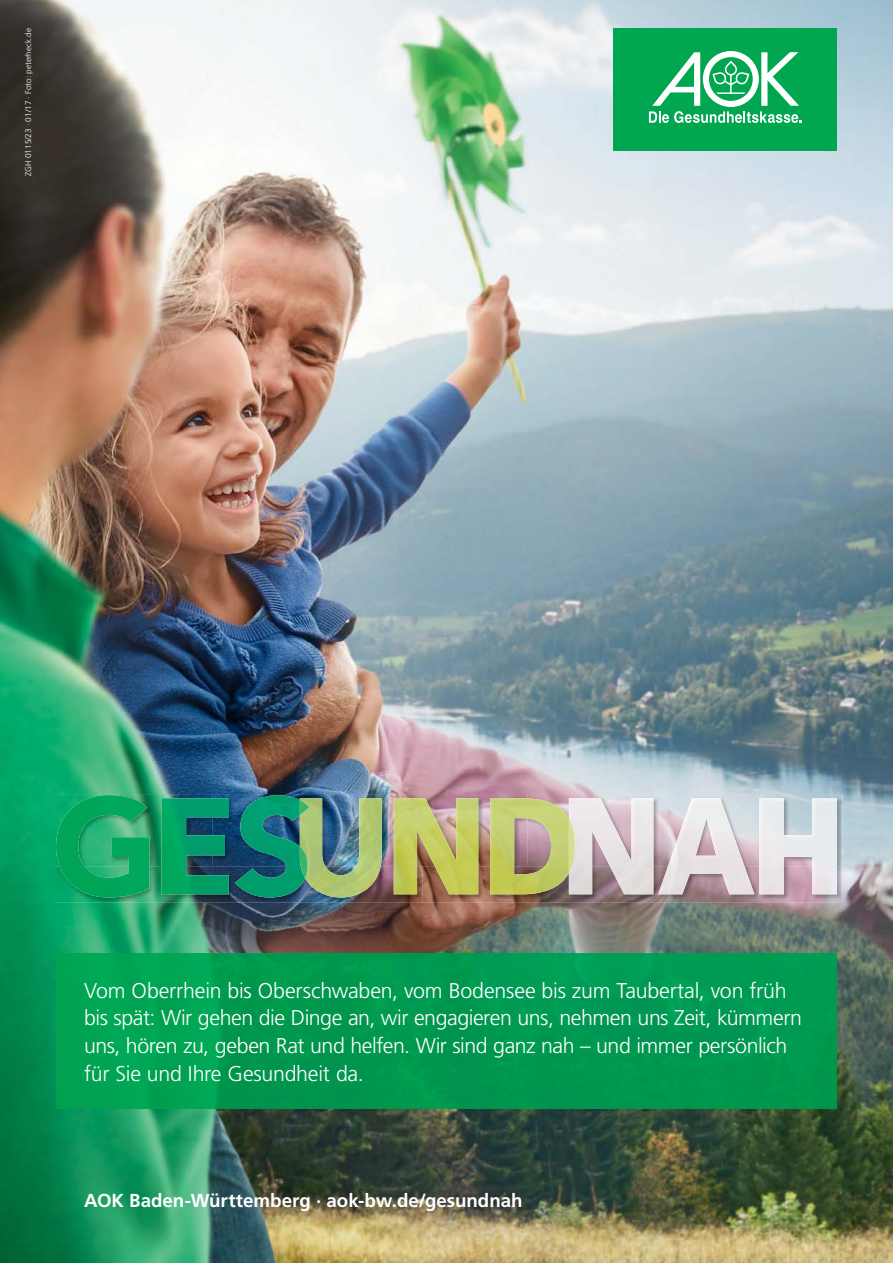
<style>
.page{position:relative;width:893px;height:1263px;background:#fff}
.page>*{position:absolute;margin:0;border:0;box-sizing:border-box;transform-origin:0 0}
.t1{font:300 21.3px/27.6px "Frutiger LT";letter-spacing:-.02em;color:#fff}
.t2{font:700 18.75px "Frutiger LT";color:#fff}
.t3{font:300 8.25px "Frutiger LT";color:#fff}
</style>
<div class="page">
<img style="left:0;top:0;width:893px;height:1263px">
<img style="left:56px;top:953px;width:781px;height:155px">
<div style="left:614px;top:28px;width:223px;height:123px;background:#00a650"></div>
<svg style="left:649px;top:51px;width:153px;height:72px"></svg>
<img style="left:55px;top:794px;width:787px;height:109px">
<img style="left:658px;top:798px;width:96px;height:96px">
<img style="left:759px;top:798px;width:78px;height:96px">
<img style="left:490px;top:798px;width:163px;height:96px">
<img style="left:394px;top:798px;width:84px;height:96px">
<img style="left:305px;top:798px;width:77px;height:99px">
<img style="left:569px;top:818px;width:6px;height:28px">
<svg style="left:569px;top:846px;width:6px;height:28px"></svg>
<img style="left:573px;top:829px;width:2px;height:35px">
<img style="left:235px;top:795px;width:70px;height:102px">
<img style="left:300px;top:846px;width:8px;height:32px">
<img style="left:300px;top:856px;width:5px;height:22px">
<svg style="left:300px;top:800px;width:10px;height:15px"></svg>
<img style="left:162px;top:798px;width:67px;height:96px">
<img style="left:56px;top:795px;width:93px;height:102px">
<p class="t3" style="left:24px;top:176px;width:150px;rotate:-90deg">ZGH 0115/23 · 01/17 · Foto: peterheck.de</p>
<p class="t1" style="left:84px;top:977px;width:719px">Vom Oberrhein bis Oberschwaben, vom Bodensee bis zum Taubertal, von früh bis spät: Wir gehen die Dinge an, wir engagieren uns, nehmen uns Zeit, kümmern uns, hören zu, geben Rat und helfen. Wir sind ganz nah – und immer persönlich für Sie und Ihre Gesundheit da.</p>
<p class="t2" style="left:84px;top:1191px;width:440px">AOK Baden-Württemberg · aok-bw.de/gesundnah</p>
</div>
